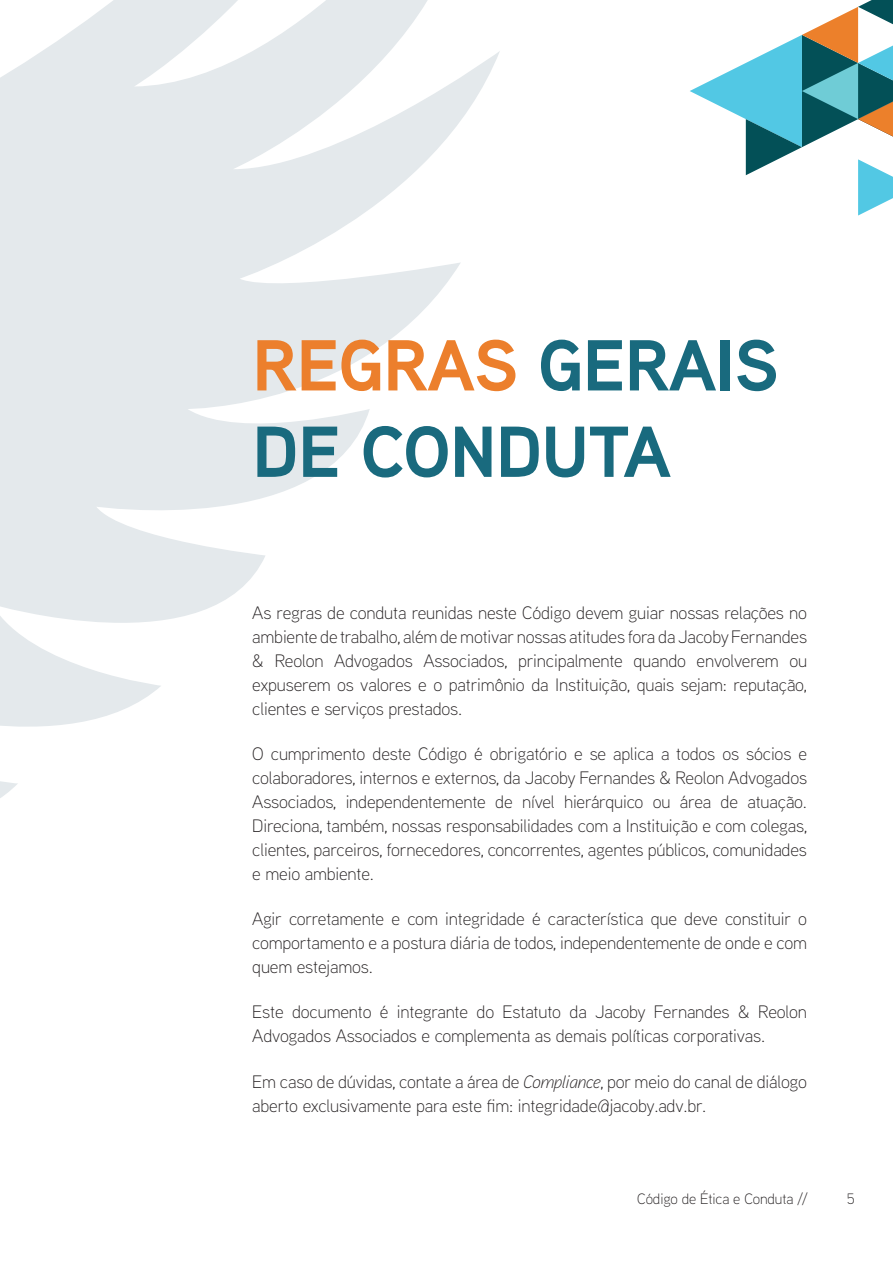
<style>
.page{position:relative;width:893px;height:1263px;background:#fff}
.page>*{position:absolute;margin:0;border:0;box-sizing:border-box;transform-origin:0 0}
.t1{font:700 72px/86.4px "Aaux Next";letter-spacing:-.01em;color:#196a7e}
.t2{font:300 18px/24px "Aaux Next";letter-spacing:-.01em;color:#231f20;text-align:justify}
.t3{font:300 15px "Aaux Next";letter-spacing:-.01em;color:#231f20}
.s1{color:#ec7f2c}
.s2{font-style:italic}
</style>
<div class="page">
<svg style="left:0;top:0;width:500px;height:798px;fill:#e4e9ec"></svg>
<svg style="left:690px;top:0;width:203px;height:215px"></svg>
<h1 class="t1" style="left:252px;top:321px;width:528px"><span class="s1">REGRAS</span> GERAIS<br>DE CONDUTA</h1>
<p class="t2" style="left:252px;top:600px;width:556px">As regras de conduta reunidas neste Código devem guiar nossas relações no ambiente de trabalho, além de motivar nossas atitudes fora da Jacoby Fernandes &amp; Reolon Advogados Associados, principalmente quando envolverem ou expuserem os valores e o patrimônio da Instituição, quais sejam: reputação, clientes e serviços prestados.</p>
<p class="t2" style="left:252px;top:741px;width:556px">O cumprimento deste Código é obrigatório e se aplica a todos os sócios e colaboradores, internos e externos, da Jacoby Fernandes &amp; Reolon Advogados Associados, independentemente de nível hierárquico ou área de atuação.<br>Direciona, também, nossas responsabilidades com a Instituição e com colegas, clientes, parceiros, fornecedores, concorrentes, agentes públicos, comunidades e meio ambiente.</p>
<p class="t2" style="left:252px;top:906px;width:556px">Agir corretamente e com integridade é característica que deve constituir o comportamento e a postura diária de todos, independentemente de onde e com quem estejamos.</p>
<p class="t2" style="left:252px;top:999px;width:556px">Este documento é integrante do Estatuto da Jacoby Fernandes &amp; Reolon<br>Advogados Associados e complementa as demais políticas corporativas.</p>
<p class="t2" style="left:252px;top:1068px;width:556px">Em caso de dúvidas, contate a área de <span class="s2">Compliance</span>, por meio do canal de diálogo aberto exclusivamente para este fim: integridade@jacoby.adv.br.</p>
<p class="t3" style="left:637px;top:1189px;width:172px">Código de Ética e Conduta //</p>
<p class="t3" style="left:847px;top:1189px;width:9px">5</p>
</div>
